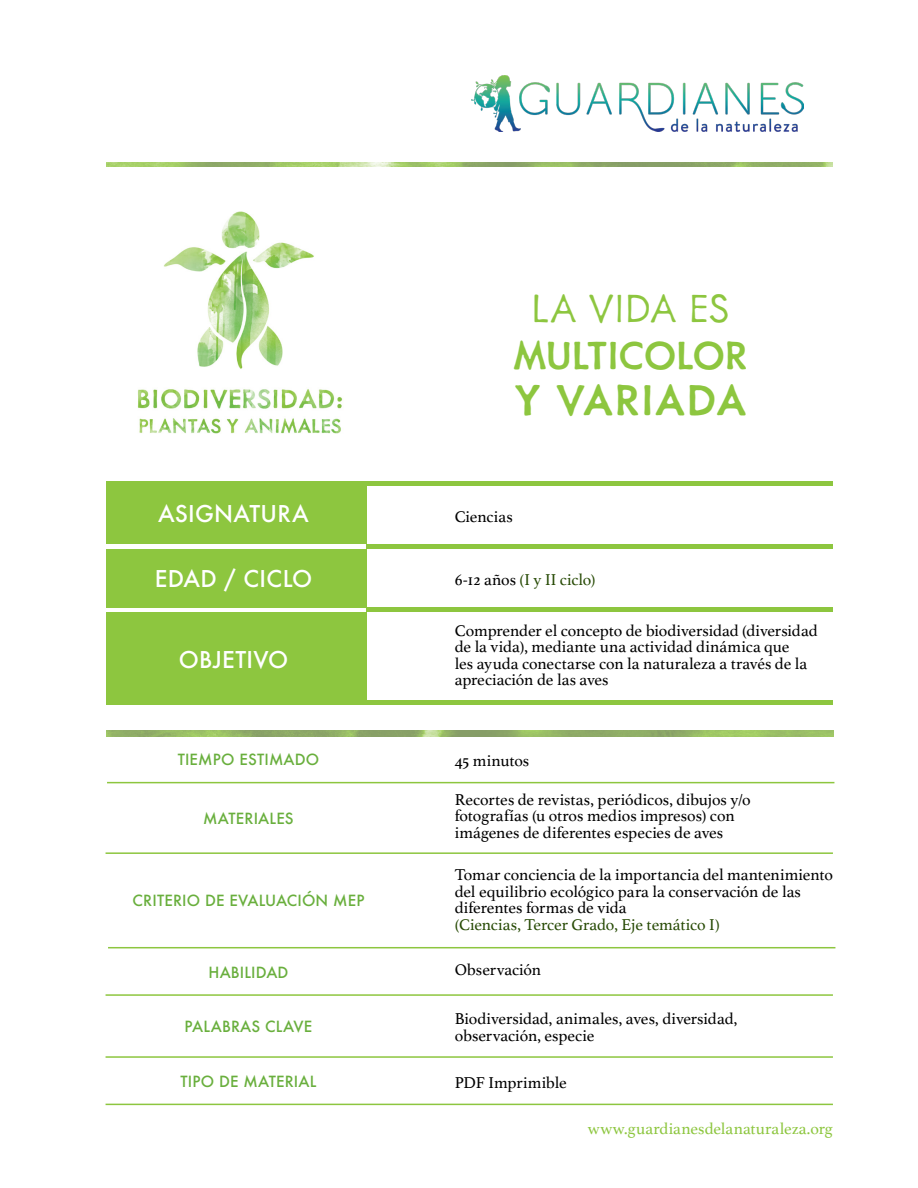
<style>
.page{position:relative;width:918px;height:1188px;background:#fff}
.page>*{position:absolute;margin:0;border:0;box-sizing:border-box;transform-origin:0 0}
.t1{font:500 49.5px "Metallophile Sp 8";letter-spacing:.005em;color:#8dc63f}
.t2{font:500 45px "Metallophile Sp 8";letter-spacing:-.03em;color:#8dc63f}
.t3{font:300 45px "Metallophile Sp 8";letter-spacing:-.015em;color:#8dc63f}
.t4{font:500 22.5px "Futura";letter-spacing:.01em;color:#fff}
.t5{font:16.5px/16.5px "Athelas";letter-spacing:-.005em;color:#000}
.t6{font:16.5px "Athelas";letter-spacing:-.01em;color:#284b06}
.t7{font:16.5px "Athelas";color:#8dc63f}
.t8{font:500 15px "Futura";letter-spacing:.01em;color:#69af3d}
.s1{color:#000}
</style>
<div class="page">
<div style="left:367px;top:544px;width:466px;height:5px;background:#8dc63f"></div>
<hr style="left:367px;top:608px;width:466px;height:4px;background:#8dc63f">
<div style="left:367px;top:700px;width:466px;height:5px;background:#8dc63f"></div>
<div style="left:367px;top:481px;width:466px;height:5px;background:#8dc63f"></div>
<div style="left:106px;top:481px;width:261px;height:63px;background:#8dc63f"></div>
<div style="left:106px;top:549px;width:261px;height:59px;background:#8dc63f"></div>
<div style="left:106px;top:612px;width:261px;height:93px;background:#8dc63f"></div>
<img style="left:138px;top:211px;width:205px;height:223px">
<img style="left:106px;top:162px;width:726px;height:4px">
<img style="left:107px;top:730px;width:727px;height:6px">
<hr style="left:107px;top:782px;width:727px;height:1px;background:#8dc63f">
<hr style="left:106px;top:852px;width:727px;height:2px;background:#8dc63f">
<hr style="left:108px;top:947px;width:727px;height:1px;background:#8dc63f">
<hr style="left:106px;top:994px;width:727px;height:2px;background:#8dc63f">
<hr style="left:106px;top:1056px;width:727px;height:2px;background:#8dc63f">
<hr style="left:106px;top:1104px;width:727px;height:1px;background:#8dc63f">
<img style="left:472px;top:75px;width:331px;height:57px">
<h3 class="t4" style="left:158px;top:498px;width:152px">ASIGNATURA</h3>
<h3 class="t4" style="left:155px;top:564px;width:159px">EDAD / CICLO</h3>
<h3 class="t4" style="left:179px;top:644px;width:111px">OBJETIVO</h3>
<p class="t8" style="left:178px;top:749px;width:143px">TIEMPO ESTIMADO</p>
<p class="t8" style="left:203px;top:808px;width:92px">MATERIALES</p>
<p class="t8" style="left:133px;top:890px;width:233px">CRITERIO DE EVALUACIÓN MEP</p>
<p class="t8" style="left:209px;top:962px;width:82px">HABILIDAD</p>
<p class="t8" style="left:185px;top:1016px;width:129px">PALABRAS CLAVE</p>
<p class="t8" style="left:181px;top:1071px;width:137px">TIPO DE MATERIAL</p>
<h2 class="t3" style="left:531px;top:281px;width:200px">LA VIDA ES</h2>
<h2 class="t2" style="left:513px;top:328px;width:236px">MULTICOLOR</h2>
<h1 class="t1" style="left:515px;top:370px;width:233px">Y VARIADA</h1>
<p class="t5" style="left:455px;top:508px;width:59px">Ciencias</p>
<p class="t6" style="left:455px;top:567px;width:142px"><span class="s1">6-12 años</span> (I y II ciclo)</p>
<p class="t5" style="left:455px;top:622px;width:364px">Comprender el concepto de biodiversidad (diversidad de la vida), mediante una actividad dinámica que<br>les ayuda conectarse con la naturaleza a través de la apreciación de las aves</p>
<p class="t5" style="left:455px;top:752px;width:76px">45 minutos</p>
<p class="t5" style="left:455px;top:791px;width:298px">Recortes de revistas, periódicos, dibujos y/o fotografías (u otros medios impresos) con imágenes de diferentes especies de aves</p>
<p class="t5" style="left:455px;top:866px;width:380px">Tomar conciencia de la importancia del mantenimiento del equilibrio ecológico para la conservación de las diferentes formas de vida</p>
<p class="t6" style="left:455px;top:911px;width:266px">(Ciencias, Tercer Grado, Eje temático I)</p>
<p class="t5" style="left:455px;top:961px;width:88px">Observación</p>
<p class="t5" style="left:455px;top:1010px;width:284px">Biodiversidad, animales, aves, diversidad, observación, especie</p>
<p class="t5" style="left:455px;top:1074px;width:114px">PDF Imprimible</p>
<p class="t7" style="left:588px;top:1115px;width:247px">www.guardianesdelanaturaleza.org</p>
</div>
